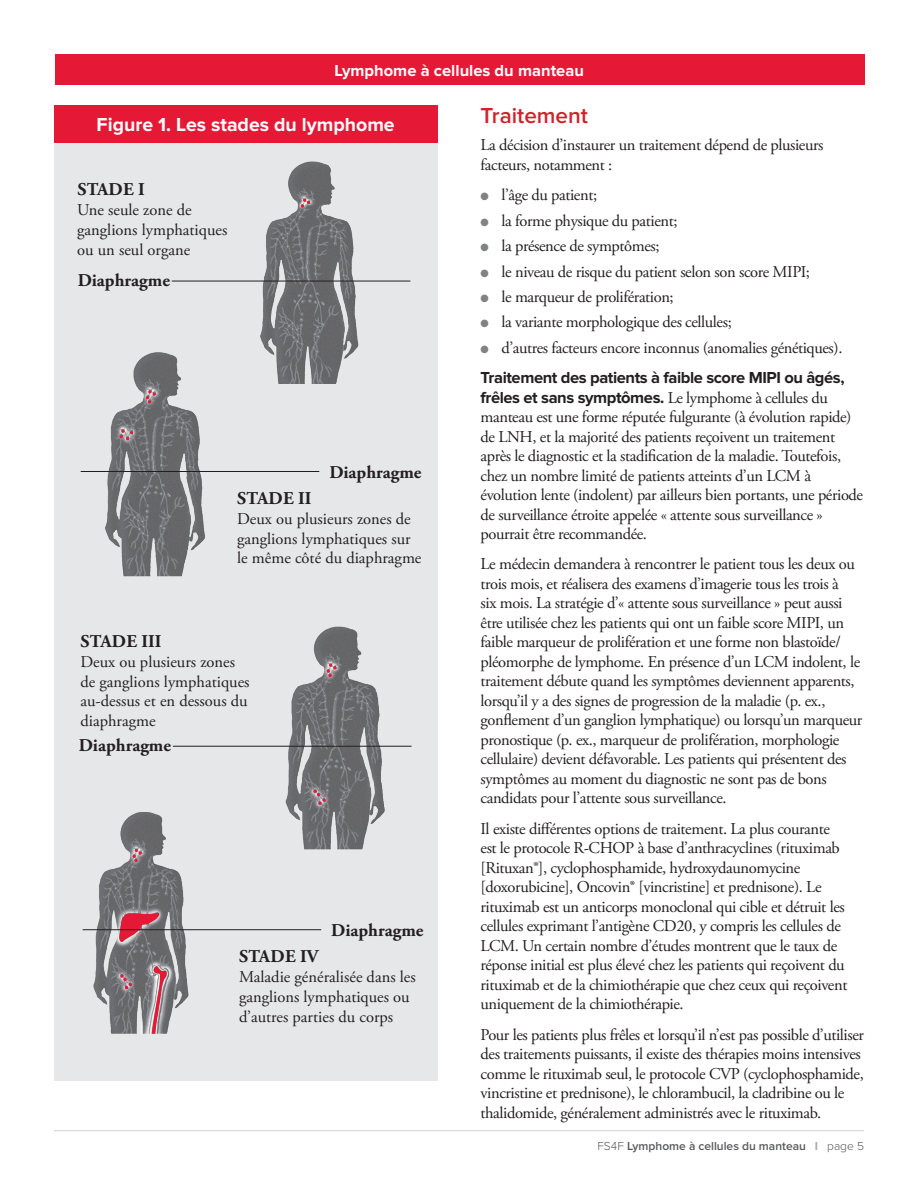
<style>
.page{position:relative;width:918px;height:1188px;background:#fff}
.page>*{position:absolute;margin:0;border:0;box-sizing:border-box;transform-origin:0 0}
.t1{font:600 22.5px "Proxima Nova";color:#d1232a}
.t2{font:700 19.5px "Proxima Nova";color:#fff}
.t3{font:700 18px "Adobe Garamond Pro";color:#231f20}
.t4{font:16.5px/19.5px "Adobe Garamond Pro";letter-spacing:-.025em;color:#231f20}
.t5{font:16.5px/19.8px "Adobe Garamond Pro";color:#231f20}
.t6{font:700 16.5px/19.5px "Proxima Nova";letter-spacing:-.025em;color:#231f20}
.t7{font:700 16.5px "Proxima Nova";color:#fff}
.t8{font:600 12px "Proxima Nova";color:#57585a}
.s1{color:#808285}
.s2{font-family:"Adobe Garamond Pro";font-weight:400}
.s3{font-weight:300}
.s4{font-weight:700;color:#a8a9ad}
</style>
<div class="page">
<hr style="left:54px;top:1130px;width:810px;height:1px;background:#d1d2d4">
<div style="left:55px;top:54px;width:810px;height:31px;background:#e51836"></div>
<div style="left:54px;top:123px;width:383px;height:958px;background:#e6e7e9"></div>
<div style="left:54px;top:106px;width:383px;height:37px;background:#e51836"></div>
<img style="left:105px;top:352px;width:100px;height:225px">
<svg style="left:146px;top:390px;width:10px;height:14px"></svg>
<svg style="left:120px;top:430px;width:13px;height:10px"></svg>
<hr style="left:81px;top:471px;width:238px;height:1px;background:#231f20">
<img style="left:270px;top:626px;width:121px;height:224px">
<svg style="left:313px;top:790px;width:13px;height:15px"></svg>
<svg style="left:327px;top:664px;width:10px;height:13px"></svg>
<hr style="left:173px;top:746px;width:239px;height:1px;background:#231f20">
<img style="left:84px;top:812px;width:127px;height:222px">
<svg style="left:133px;top:849px;width:9px;height:13px"></svg>
<svg style="left:121px;top:974px;width:11px;height:15px"></svg>
<svg style="left:119px;top:913px;width:41px;height:29px"></svg>
<svg style="left:152px;top:966px;width:15px;height:68px"></svg>
<hr style="left:83px;top:929px;width:238px;height:1px;background:#231f20">
<img style="left:242px;top:161px;width:130px;height:223px">
<svg style="left:301px;top:199px;width:9px;height:9px"></svg>
<hr style="left:172px;top:281px;width:238px;height:1px;background:#231f20">
<p class="t7" style="left:335px;top:61px;width:251px">Lymphome à cellules du manteau</p>
<p class="t2" style="left:97px;top:114px;width:300px">Figure 1. Les stades du lymphome</p>
<h1 class="t1" style="left:481px;top:103px;width:109px">Traitement</h1>
<p class="t4" style="left:481px;top:136px;width:344px">La décision d’instaurer un traitement dépend de plusieurs facteurs, notamment :</p>
<p class="t4" style="left:481px;top:186px;width:118px"><span class="s1">●</span> l’âge du patient;</p>
<p class="t4" style="left:481px;top:211px;width:198px"><span class="s1">●</span> la forme physique du patient;</p>
<p class="t4" style="left:481px;top:237px;width:180px"><span class="s1">●</span> la présence de symptômes;</p>
<p class="t4" style="left:481px;top:262px;width:331px"><span class="s1">●</span> le niveau de risque du patient selon son score MIPI;</p>
<p class="t4" style="left:481px;top:288px;width:195px"><span class="s1">●</span> le marqueur de prolifération;</p>
<p class="t4" style="left:481px;top:313px;width:253px"><span class="s1">●</span> la variante morphologique des cellules;</p>
<p class="t4" style="left:481px;top:338px;width:363px"><span class="s1">●</span> d’autres facteurs encore inconnus (anomalies génétiques).</p>
<p class="t6" style="left:481px;top:368px;width:366px">Traitement des patients à faible score MIPI ou âgés, frêles et sans symptômes. <span class="s2">Le lymphome à cellules du</span></p>
<p class="t4" style="left:481px;top:408px;width:384px">manteau est une forme réputée fulgurante (à évolution rapide) de LNH, et la majorité des patients reçoivent un traitement après le diagnostic et la stadification de la maladie. Toutefois, chez un nombre limité de patients atteints d’un LCM à évolution lente (indolent) par ailleurs bien portants, une période de surveillance étroite appelée « attente sous surveillance » pourrait être recommandée.</p>
<p class="t4" style="left:481px;top:555px;width:383px">Le médecin demandera à rencontrer le patient tous les deux ou trois mois, et réalisera des examens d’imagerie tous les trois à<br>six mois. La stratégie d’« attente sous surveillance » peut aussi être utilisée chez les patients qui ont un faible score MIPI, un faible marqueur de prolifération et une forme non blastoïde/ pléomorphe de lymphome. En présence d’un LCM indolent, le traitement débute quand les symptômes deviennent apparents, lorsqu’il y a des signes de progression de la maladie (p. ex., gonflement d’un ganglion lymphatique) ou lorsqu’un marqueur pronostique (p. ex., marqueur de prolifération, morphologie cellulaire) devient défavorable. Les patients qui présentent des symptômes au moment du diagnostic ne sont pas de bons candidats pour l’attente sous surveillance.</p>
<p class="t4" style="left:481px;top:819px;width:368px">Il existe différentes options de traitement. La plus courante est le protocole R-CHOP à base d’anthracyclines (rituximab [Rituxan®], cyclophosphamide, hydroxydaunomycine [doxorubicine], Oncovin® [vincristine] et prednisone). Le rituximab est un anticorps monoclonal qui cible et détruit les cellules exprimant l’antigène CD20, y compris les cellules de LCM. Un certain nombre d’études montrent que le taux de réponse initial est plus élevé chez les patients qui reçoivent du rituximab et de la chimiothérapie que chez ceux qui reçoivent uniquement de la chimiothérapie.</p>
<p class="t4" style="left:481px;top:1025px;width:385px">Pour les patients plus frêles et lorsqu’il n’est pas possible d’utiliser des traitements puissants, il existe des thérapies moins intensives comme le rituximab seul, le protocole CVP (cyclophosphamide, vincristine et prednisone), le chlorambucil, la cladribine ou le thalidomide, généralement administrés avec le rituximab.</p>
<p class="t3" style="left:77px;top:179px;width:69px">STADE I</p>
<p class="t5" style="left:77px;top:201px;width:152px">Une seule zone de ganglions lymphatiques ou un seul organe</p>
<p class="t3" style="left:78px;top:270px;width:94px">Diaphragme</p>
<p class="t3" style="left:329px;top:462px;width:94px">Diaphragme</p>
<p class="t3" style="left:237px;top:488px;width:76px">STADE II</p>
<p class="t5" style="left:237px;top:509px;width:186px">Deux ou plusieurs zones de ganglions lymphatiques sur le même côté du diaphragme</p>
<p class="t3" style="left:81px;top:631px;width:82px">STADE III</p>
<p class="t5" style="left:80px;top:652px;width:171px">Deux ou plusieurs zones de ganglions lymphatiques au-dessus et en dessous du diaphragme</p>
<p class="t3" style="left:79px;top:735px;width:94px">Diaphragme</p>
<p class="t3" style="left:331px;top:920px;width:94px">Diaphragme</p>
<p class="t3" style="left:239px;top:946px;width:81px">STADE IV</p>
<p class="t5" style="left:239px;top:968px;width:178px">Maladie généralisée dans les ganglions lymphatiques ou d’autres parties du corps</p>
<p class="t8" style="left:597px;top:1139px;width:268px"><span class="s3">FS4F</span> Lymphome à cellules du manteau <span class="s4">I</span> <span class="s3">page 5</span></p>
</div>
